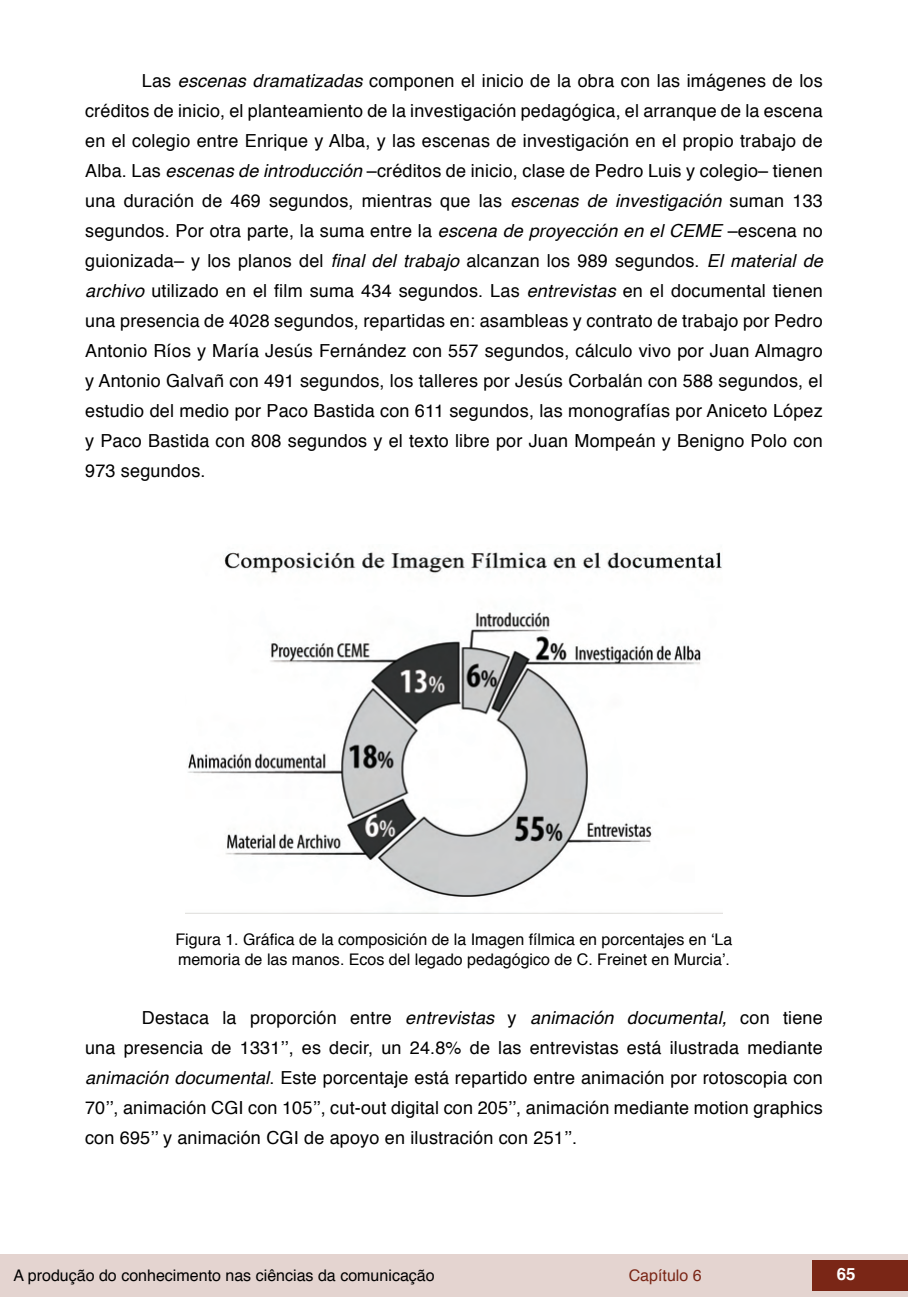
<style>
.page{position:relative;width:908px;height:1304px;background:#fff}
.page>*{position:absolute;margin:0;border:0;box-sizing:border-box;transform-origin:0 0}
.txt{font:18px/30px "Helvetica";letter-spacing:.01em;color:#000;text-align:justify}
.t1{font:700 16.8px "Helvetica";color:#fff}
.imagens_graf_tab{font:16px/19.2px "Helvetica";color:#000}
.t2{font:16px "Helvetica";color:#7a2616}
.s1{font-style:italic}
</style>
<div class="page">
<div style="left:0;top:1254px;width:906px;height:43px;background:#e4d4d0"></div>
<div style="left:812px;top:1261px;width:95px;height:30px;background:#7a2616"></div>
<img style="left:185px;top:551px;width:537px;height:363px">
<p class="txt" style="left:85px;top:66px;width:739px;text-indent:57px">Las <span class="s1">escenas dramatizadas</span> componen el inicio de la obra con las imágenes de los créditos de inicio, el planteamiento de la investigación pedagógica, el arranque de la escena en el colegio entre Enrique y Alba, y las escenas de investigación en el propio trabajo de Alba. Las <span class="s1">escenas de introducción</span> –créditos de inicio, clase de Pedro Luis y colegio– tienen una duración de 469 segundos, mientras que las <span class="s1">escenas de investigación</span> suman 133 segundos. Por otra parte, la suma entre la <span class="s1">escena de proyección en el CEME</span> –escena no guionizada– y los planos del <span class="s1">final del trabajo</span> alcanzan los 989 segundos. <span class="s1">El material de archivo</span> utilizado en el film suma 434 segundos. Las <span class="s1">entrevistas</span> en el documental tienen una presencia de 4028 segundos, repartidas en: asambleas y contrato de trabajo por Pedro Antonio Ríos y María Jesús Fernández con 557 segundos, cálculo vivo por Juan Almagro y Antonio Galvañ con 491 segundos, los talleres por Jesús Corbalán con 588 segundos, el estudio del medio por Paco Bastida con 611 segundos, las monografías por Aniceto López y Paco Bastida con 808 segundos y el texto libre por Juan Mompeán y Benigno Polo con 973 segundos.</p>
<p class="imagens_graf_tab" style="left:175px;top:931px;width:558px">Figura 1. Gráfica de la composición de la Imagen fílmica en porcentajes en ‘La memoria de las manos. Ecos del legado pedagógico de C. Freinet en Murcia’.</p>
<p class="txt" style="left:85px;top:1004px;width:738px;text-indent:57px">Destaca la proporción entre <span class="s1">entrevistas</span> y <span class="s1">animación documental,</span> con tiene una presencia de 1331’’, es decir, un 24.8% de las entrevistas está ilustrada mediante <span class="s1">animación documental</span>. Este porcentaje está repartido entre animación por rotoscopia con 70’’, animación CGI con 105’’, cut-out digital con 205’’, animación mediante motion graphics con 695’’ y animación CGI de apoyo en ilustración con 251’’.</p>
<p class="imagens_graf_tab" style="left:14px;top:1266px;width:422px">A produção do conhecimento nas ciências da comunicação</p>
<p class="t2" style="left:628px;top:1263px;width:74px">Capítulo 6</p>
<p class="t1" style="left:836px;top:1261px;width:20px">65</p>
</div>
